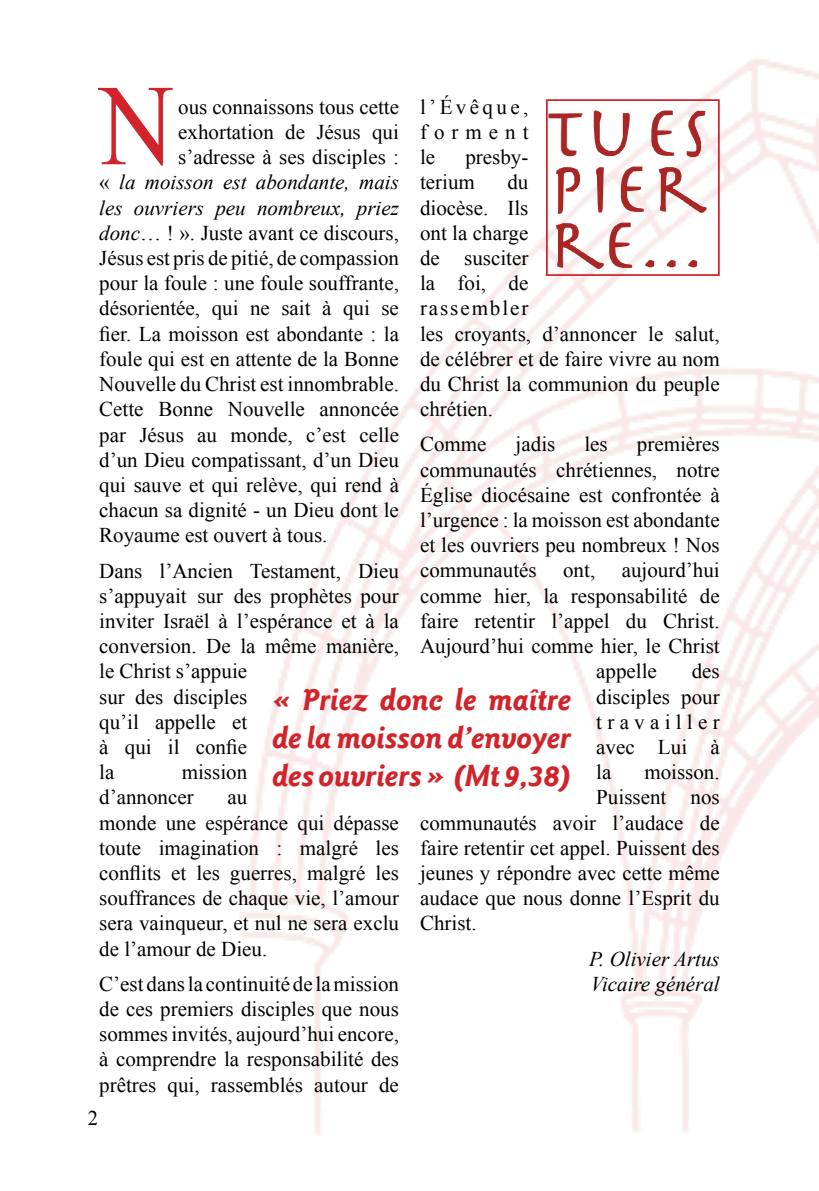
<style>
.page{position:relative;width:819px;height:1191px;background:#fff}
.page>*{position:absolute;margin:0;border:0;box-sizing:border-box;transform-origin:0 0}
.t1{font:115.33px "Times New Roman";color:#d2232a;scale:.9 1}
.t2{font:52.5px/56px "Slayer";letter-spacing:.08em;color:#a82725}
.t3{font:italic 700 31.5px/37.8px "Goudy Sans Std";color:#d2232a;text-align:justify}
.t4{font:21px/25.2px "Times New Roman";color:#000}
.t5{font:italic 21px/25.2px "Times New Roman";color:#000}
.s1{font-size:49px}
.s2{font-style:normal}
.s3{font-style:italic}
</style>
<div class="page">
<img style="left:239px;top:58px;width:579px;height:1077px">
<div style="left:546px;top:99px;width:173px;height:177px;border:2px solid #d2232a"></div>
<h1 class="t1" style="left:99px;top:48px;width:85px">N</h1>
<p class="t4" style="left:178px;top:94px;width:222px">ous connaissons tous cette</p>
<p class="t4" style="left:420px;top:94px;width:110px;text-align:justify">l’Évêque, forment le</p>
<h2 class="t2" style="left:547px;top:108px;width:167px"><span class="s1">T</span>U ES<br>PI ER<br>RE...</h2>
<p class="t4" style="left:178px;top:119px;width:222px">exhortation de Jésus qui</p>
<p class="t4" style="left:178px;top:144px;width:222px">s’adresse à ses disciples :</p>
<p class="t5" style="left:99px;top:169px;width:301px"><span class="s2">«</span> la moisson est abondante, mais</p>
<p class="t5" style="left:99px;top:194px;width:301px">les ouvriers peu nombreux, priez</p>
<p class="t4" style="left:99px;top:220px;width:301px"><span class="s3">donc</span>… ! ». Juste avant ce discours,</p>
<p class="t4" style="left:99px;top:245px;width:301px">Jésus est pris de pitié, de compassion</p>
<p class="t4" style="left:99px;top:270px;width:301px">pour la foule : une foule souffrante,</p>
<p class="t4" style="left:99px;top:295px;width:301px">désorientée, qui ne sait à qui se</p>
<p class="t4" style="left:99px;top:321px;width:301px">fier. La moisson est abondante : la</p>
<p class="t4" style="left:99px;top:346px;width:301px">foule qui est en attente de la Bonne</p>
<p class="t4" style="left:99px;top:371px;width:301px">Nouvelle du Christ est innombrable.</p>
<p class="t4" style="left:99px;top:396px;width:301px">Cette Bonne Nouvelle annoncée</p>
<p class="t4" style="left:99px;top:421px;width:301px">par Jésus au monde, c’est celle</p>
<p class="t4" style="left:99px;top:447px;width:301px">d’un Dieu compatissant, d’un Dieu</p>
<p class="t4" style="left:99px;top:472px;width:301px">qui sauve et qui relève, qui rend à</p>
<p class="t4" style="left:99px;top:497px;width:301px">chacun sa dignité - un Dieu dont le</p>
<p class="t4" style="left:99px;top:522px;width:230px">Royaume est ouvert à tous.</p>
<p class="t4" style="left:99px;top:557px;width:301px">Dans l’Ancien Testament, Dieu s’appuyait sur des prophètes pour inviter Israël à l’espérance et à la conversion. De la même manière, le Christ s’appuie<br>sur des disciples<br>qu’il appelle et<br>à qui il confie<br>la</p>
<p class="t4" style="left:420px;top:144px;width:110px;text-indent:45px">presby&shy;terium</p>
<p class="t4" style="left:420px;top:169px;width:301px;text-indent:87px">du<br>diocèse. Ils<br>ont la charge<br>de susciter<br>la foi, de<br>rassembler<br>les croyants, d’annoncer le salut, de célébrer et de faire vivre au nom du Christ la communion du peuple chrétien.</p>
<p class="t4" style="left:420px;top:431px;width:68px">Comme</p>
<p class="t4" style="left:515px;top:431px;width:41px">jadis</p>
<p class="t4" style="left:584px;top:431px;width:25px">les</p>
<p class="t4" style="left:420px;top:431px;width:301px;text-align:justify;text-indent:217px">premières communautés chrétiennes, notre Église diocésaine est confrontée à l’urgence : la moisson est abondante et les ouvriers peu nombreux ! Nos communautés</p>
<p class="t4" style="left:563px;top:557px;width:34px">ont,</p>
<p class="t4" style="left:621px;top:557px;width:99px">aujourd’hui</p>
<p class="t4" style="left:420px;top:583px;width:301px">comme hier, la responsabilité de</p>
<p class="t4" style="left:420px;top:608px;width:301px">faire retentir l’appel du Christ.</p>
<p class="t4" style="left:420px;top:633px;width:301px">Aujourd’hui comme hier, le Christ</p>
<p class="t4" style="left:596px;top:658px;width:62px">appelle</p>
<p class="t4" style="left:596px;top:658px;width:125px;text-align:justify;text-indent:95px">des disciples pour travailler avec Lui à la</p>
<h3 class="t3" style="left:272px;top:681px;width:301px">« Priez donc le maître de la moisson d’envoyer des ouvriers » (Mt 9,38)</h3>
<p class="t4" style="left:644px;top:759px;width:77px">moisson.</p>
<p class="t4" style="left:596px;top:784px;width:125px">Puissent nos</p>
<p class="t4" style="left:420px;top:809px;width:301px">communautés avoir l’audace de</p>
<p class="t4" style="left:420px;top:835px;width:301px">faire retentir cet appel. Puissent des</p>
<p class="t4" style="left:420px;top:860px;width:301px">jeunes y répondre avec cette même</p>
<p class="t4" style="left:420px;top:885px;width:301px">audace que nous donne l’Esprit du</p>
<p class="t4" style="left:420px;top:910px;width:58px">Christ.</p>
<p class="t5" style="left:589px;top:945px;width:132px">P. Olivier Artus<br>Vicaire général</p>
<p class="t4" style="left:99px;top:759px;width:149px;text-indent:82px">mission d’annoncer</p>
<p class="t4" style="left:99px;top:784px;width:301px;text-indent:128px">au<br>monde une espérance qui dépasse toute imagination : malgré les conflits et les guerres, malgré les souffrances de chaque vie, l’amour sera vainqueur, et nul ne sera exclu de l’amour de Dieu.</p>
<p class="t4" style="left:99px;top:970px;width:301px;text-align:justify">C’est dans la continuité de la mission de ces premiers disciples que nous sommes invités, aujourd’hui encore, à comprendre la responsabilité des prêtres qui, rassemblés autour de</p>
<p class="t4" style="left:88px;top:1105px;width:12px">2</p>
</div>
